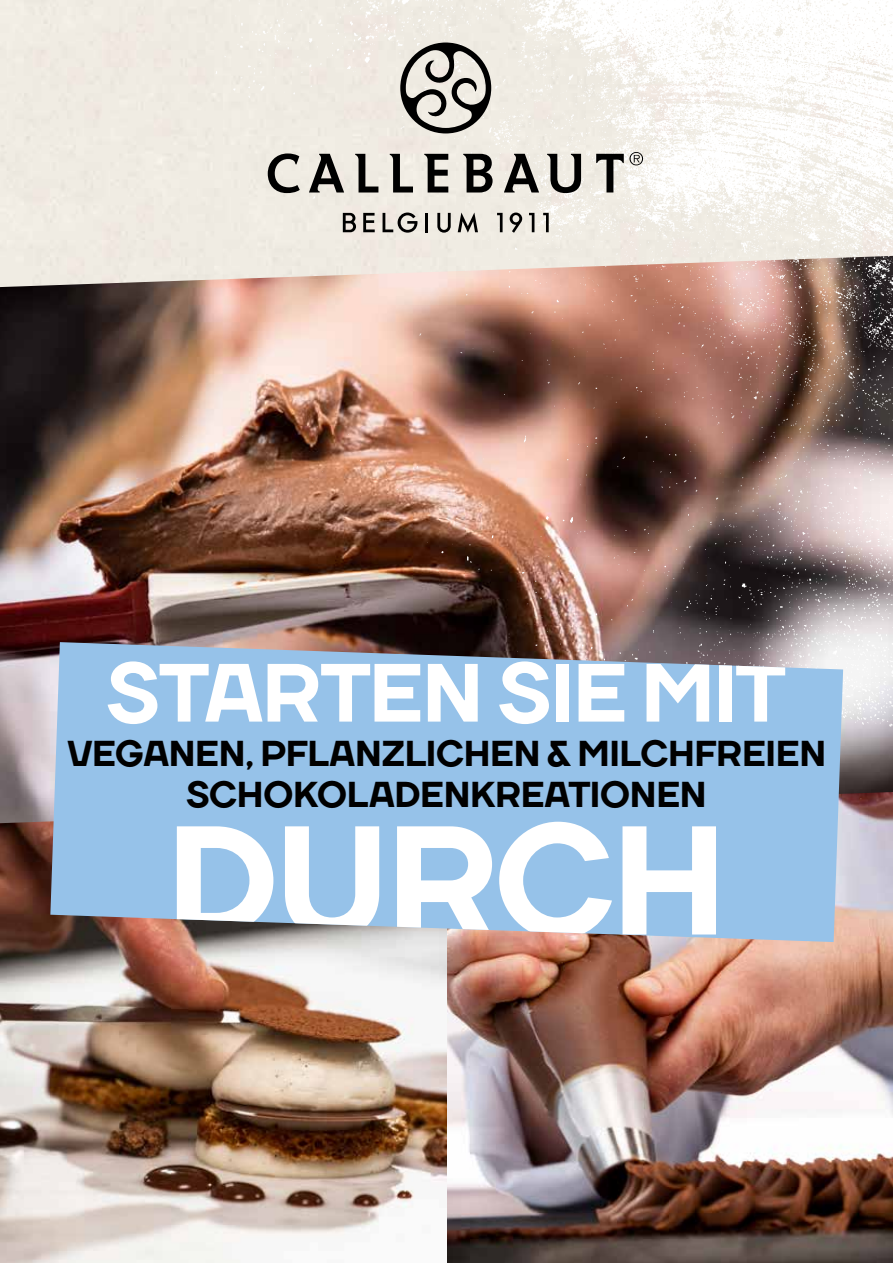
<style>
.page{position:relative;width:893px;height:1263px;background:#fff}
.page>*{position:absolute;margin:0;border:0;box-sizing:border-box;transform-origin:0 0}
.t1{font:800 154.5px "TT Firs";letter-spacing:-.015em;color:#fff}
.t2{font:800 82.35px "TT Firs";letter-spacing:-.005em;color:#fff}
.t3{font:800 36px/41.2px "TT Firs";letter-spacing:.005em;color:#000;text-align:center}
</style>
<div class="page">
<img style="left:446px;top:840px;width:447px;height:423px">
<img style="left:0;top:823px;width:446px;height:440px">
<img style="left:0;top:256px;width:142px;height:567px">
<img style="left:142px;top:0;width:751px;height:840px">
<svg style="left:50px;top:642px;width:793px;height:300px;fill:#96c2e9"></svg>
<svg style="left:400px;top:43px;width:91px;height:90px"></svg>
<svg style="left:343px;top:213px;width:13px;height:19px"></svg>
<svg style="left:363px;top:213px;width:12px;height:19px"></svg>
<svg style="left:383px;top:213px;width:34px;height:20px"></svg>
<hr style="left:425px;top:213px;width:3px;height:19px;background:#000">
<svg style="left:437px;top:213px;width:14px;height:20px"></svg>
<svg style="left:458px;top:212px;width:20px;height:21px"></svg>
<svg style="left:497px;top:213px;width:6px;height:19px"></svg>
<svg style="left:510px;top:213px;width:12px;height:20px"></svg>
<svg style="left:529px;top:213px;width:5px;height:19px"></svg>
<svg style="left:543px;top:213px;width:6px;height:19px"></svg>
<svg style="left:547px;top:154px;width:34px;height:39px"></svg>
<svg style="left:504px;top:154px;width:35px;height:38px"></svg>
<svg style="left:463px;top:154px;width:30px;height:38px"></svg>
<svg style="left:424px;top:154px;width:24px;height:38px"></svg>
<svg style="left:355px;top:154px;width:23px;height:38px"></svg>
<svg style="left:390px;top:154px;width:23px;height:38px"></svg>
<svg style="left:309px;top:154px;width:35px;height:38px"></svg>
<svg style="left:268px;top:153px;width:32px;height:40px"></svg>
<svg style="left:596px;top:152px;width:47px;height:40px"></svg>
<h2 class="t2" style="left:107px;top:640px;width:681px">STARTEN SIE MIT</h2>
<p class="t3" style="left:67px;top:733px;width:760px">VEGANEN, PFLANZLICHEN &amp; MILCHFREIEN<br>SCHOKOLADENKREATIONEN</p>
<h1 class="t1" style="left:168px;top:781px;width:559px">DURCH</h1>
</div>
